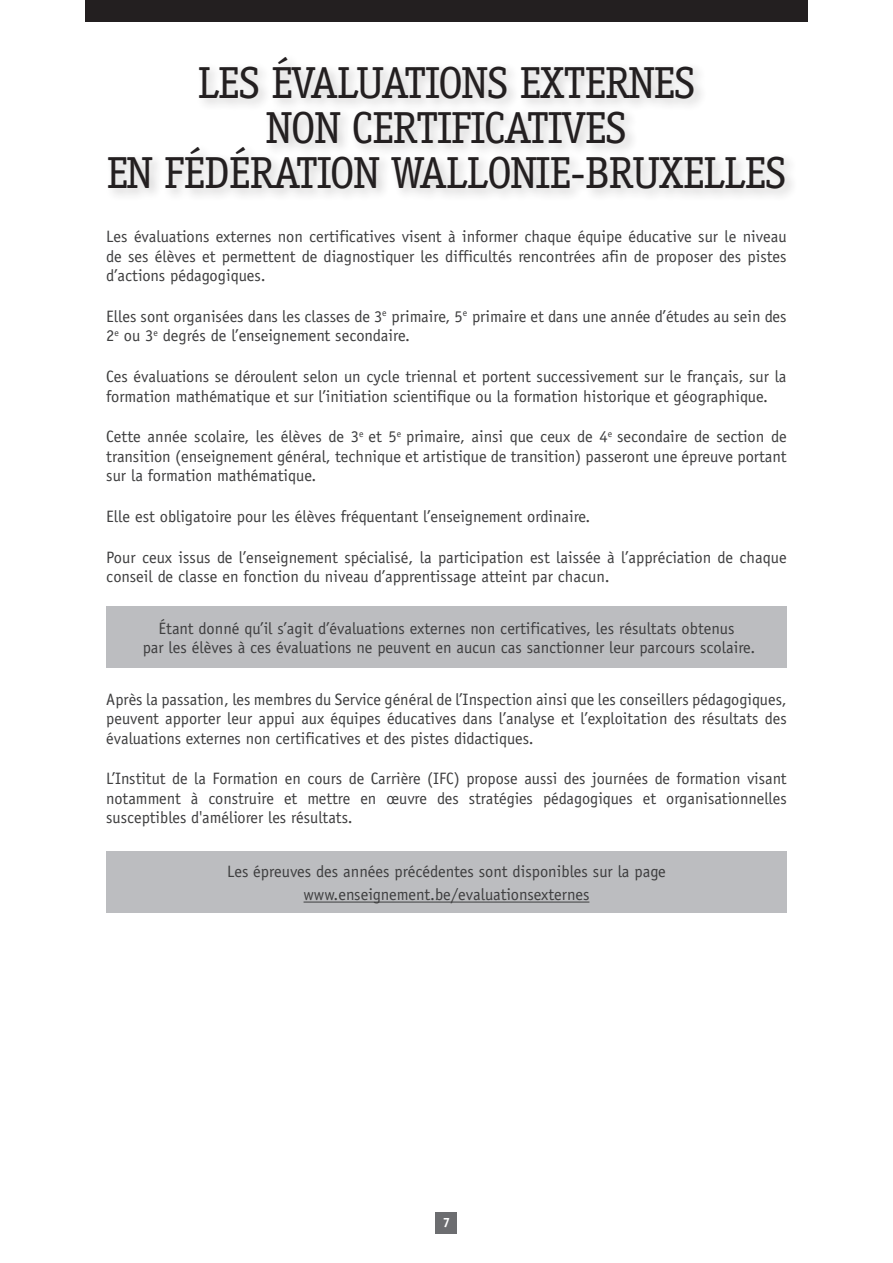
<style>
.page{position:relative;width:893px;height:1263px;background:#fff}
.page>*{position:absolute;margin:0;border:0;box-sizing:border-box;transform-origin:0 0}
.t1{font:45px/45px "Officina Serif";letter-spacing:-.025em;color:#231f20;text-align:center}
.t2{font:16.5px/19.5px "Officina Sans";color:#3e3e3f;text-align:justify}
.t3{font:700 13.5px "Officina Serif";color:#fff}
</style>
<div class="page">
<div style="left:85px;top:0;width:723px;height:21px;background:#231f20"></div>
<div style="left:104px;top:52px;width:694px;height:150px;background:#231f20;opacity:.25"></div>
<div style="left:106px;top:606px;width:681px;height:62px;background:#bcbdc0"></div>
<div style="left:106px;top:851px;width:681px;height:62px;background:#bcbdc0"></div>
<hr style="left:304px;top:902px;width:285px;height:1px;background:#3e3e3f">
<div style="left:436px;top:1212px;width:21px;height:21px;background:#6c6d70"></div>
<h1 class="t1" style="left:106px;top:60px;width:682px">LES ÉVALUATIONS EXTERNES<br>NON CERTIFICATIVES<br>EN FÉDÉRATION WALLONIE-BRUXELLES</h1>
<p class="t2" style="left:106px;top:227px;width:682px">Les évaluations externes non certificatives visent à informer chaque équipe éducative sur le niveau de ses élèves et permettent de diagnostiquer les difficultés rencontrées afin de proposer des pistes d’actions pédagogiques.</p>
<p class="t2" style="left:106px;top:306px;width:682px">Elles sont organisées dans les classes de 3<sup>e</sup> primaire, 5<sup>e</sup> primaire et dans une année d’études au sein des<br>2<sup>e</sup> ou 3<sup>e</sup> degrés de l’enseignement secondaire.</p>
<p class="t2" style="left:106px;top:367px;width:682px">Ces évaluations se déroulent selon un cycle triennal et portent successivement sur le français, sur la formation mathématique et sur l’initiation scientifique ou la formation historique et géographique.</p>
<p class="t2" style="left:106px;top:427px;width:682px">Cette année scolaire, les élèves de 3<sup>e</sup> et 5<sup>e</sup> primaire, ainsi que ceux de 4<sup>e</sup> secondaire de section de transition (enseignement général, technique et artistique de transition) passeront une épreuve portant sur la formation mathématique.</p>
<p class="t2" style="left:106px;top:507px;width:486px">Elle est obligatoire pour les élèves fréquentant l’enseignement ordinaire.</p>
<p class="t2" style="left:106px;top:547px;width:682px">Pour ceux issus de l’enseignement spécialisé, la participation est laissée à l’appréciation de chaque conseil de classe en fonction du niveau d’apprentissage atteint par chacun.</p>
<p class="t2" style="left:143px;top:618px;width:614px;text-align:center">Étant donné qu’il s’agit d’évaluations externes non certificatives, les résultats obtenus<br>par les élèves à ces évaluations ne peuvent en aucun cas sanctionner leur parcours scolaire.</p>
<p class="t2" style="left:106px;top:689px;width:682px">Après la passation, les membres du Service général de l’Inspection ainsi que les conseillers pédagogiques, peuvent apporter leur appui aux équipes éducatives dans l’analyse et l’exploitation des résultats des évaluations externes non certificatives et des pistes didactiques.</p>
<p class="t2" style="left:106px;top:769px;width:682px">L’Institut de la Formation en cours de Carrière (IFC) propose aussi des journées de formation visant notamment à construire et mettre en œuvre des stratégies pédagogiques et organisationnelles susceptibles d'améliorer les résultats.</p>
<p class="t2" style="left:227px;top:859px;width:440px;line-height:23.7px;text-align:center">Les épreuves des années précédentes sont disponibles sur la page www.enseignement.be/evaluationsexternes</p>
<p class="t3" style="left:443px;top:1214px;width:9px">7</p>
</div>
